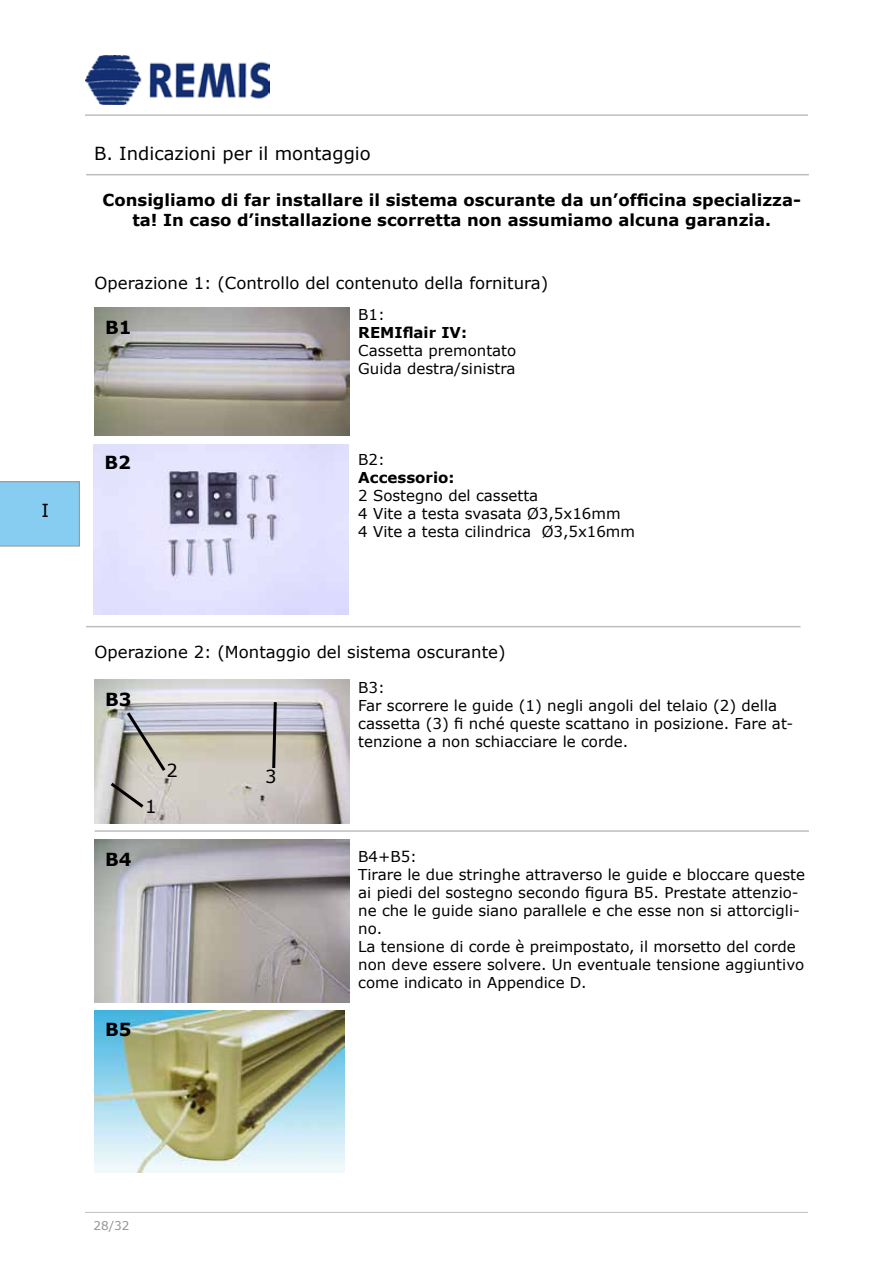
<style>
.page{position:relative;width:893px;height:1263px;background:#fff}
.page>*{position:absolute;margin:0;border:0;box-sizing:border-box;transform-origin:0 0}
.t1{font:18px "Verdana";color:#000}
.t2{font:700 18px "Verdana";color:#000}
.t3{font:700 16.5px/19.8px "Verdana";color:#000;text-align:center}
.t4{font:16.5px "Verdana";color:#000}
.t5{font:15px/18px "Verdana";color:#000}
.t6{font:700 15px "Verdana";color:#000}
.t7{font:12px "Verdana";color:#939598}
</style>
<div class="page">
<hr style="left:85px;top:114px;width:723px;height:2px;background:#bcbec0">
<hr style="left:85px;top:1212px;width:723px;height:1px;background:#bcbec0">
<img style="left:85px;top:55px;width:185px;height:49px">
<hr style="left:86px;top:174px;width:723px;height:1px;background:#bcbec0">
<hr style="left:86px;top:626px;width:714px;height:1px;background:#bcbec0">
<img style="left:95px;top:308px;width:255px;height:127px">
<img style="left:95px;top:680px;width:254px;height:143px">
<img style="left:95px;top:840px;width:255px;height:162px">
<img style="left:95px;top:1010px;width:249px;height:162px">
<hr style="left:95px;top:830px;width:714px;height:2px;background:#bcbec0">
<svg style="left:107px;top:780px;width:40px;height:31px"></svg>
<svg style="left:124px;top:709px;width:44px;height:65px;background:#b1b1ac"></svg>
<svg style="left:271px;top:699px;width:7px;height:72px"></svg>
<svg style="left:0;top:481px;width:80px;height:65px;background:#87cbed"></svg>
<img style="left:94px;top:445px;width:255px;height:170px">
<p class="t1" style="left:41px;top:499px;width:9px">I</p>
<p class="t1" style="left:94px;top:142px;width:278px">B. Indicazioni per il montaggio</p>
<p class="t3" style="left:103px;top:190px;width:700px">Consigliamo di far installare il sistema oscurante da un’officina specializza&shy;ta! In caso d’installazione scorretta non assumiamo alcuna garanzia.</p>
<p class="t4" style="left:95px;top:272px;width:455px">Operazione 1: (Controllo del contenuto della fornitura)</p>
<p class="t2" style="left:105px;top:316px;width:28px">B1</p>
<p class="t2" style="left:105px;top:451px;width:28px">B2</p>
<p class="t5" style="left:358px;top:305px;width:28px">B1:</p>
<p class="t6" style="left:358px;top:323px;width:110px">REMIflair IV:</p>
<p class="t5" style="left:358px;top:341px;width:159px">Cassetta premontato<br>Guida destra/sinistra</p>
<p class="t5" style="left:358px;top:449px;width:28px">B2:</p>
<p class="t6" style="left:358px;top:467px;width:98px">Accessorio:</p>
<p class="t5" style="left:358px;top:485px;width:278px">2 Sostegno del cassetta<br>4 Vite a testa svasata Ø3,5x16mm<br>4 Vite a testa cilindrica Ø3,5x16mm</p>
<p class="t4" style="left:95px;top:641px;width:412px">Operazione 2: (Montaggio del sistema oscurante)</p>
<p class="t2" style="left:105px;top:687px;width:28px">B3</p>
<p class="t2" style="left:105px;top:848px;width:28px">B4</p>
<p class="t1" style="left:145px;top:794px;width:13px">1</p>
<p class="t1" style="left:166px;top:758px;width:13px">2</p>
<p class="t1" style="left:265px;top:765px;width:13px">3</p>
<p class="t2" style="left:105px;top:1018px;width:28px">B5</p>
<p class="t5" style="left:358px;top:678px;width:437px">B3:<br>Far scorrere le guide (1) negli angoli del telaio (2) della cassetta (3) fi nché queste scattano in posizione. Fare at&shy;tenzione a non schiacciare le corde.</p>
<p class="t5" style="left:358px;top:846px;width:448px">B4+B5:<br>Tirare le due stringhe attraverso le guide e bloccare queste ai piedi del sostegno secondo figura B5. Prestate attenzio&shy;ne che le guide siano parallele e che esse non si attorcigli&shy;no.<br>La tensione di corde è preimpostato, il morsetto del corde non deve essere solvere. Un eventuale tensione aggiuntivo come indicato in Appendice D.</p>
<p class="t7" style="left:94px;top:1218px;width:37px">28/32</p>
</div>
